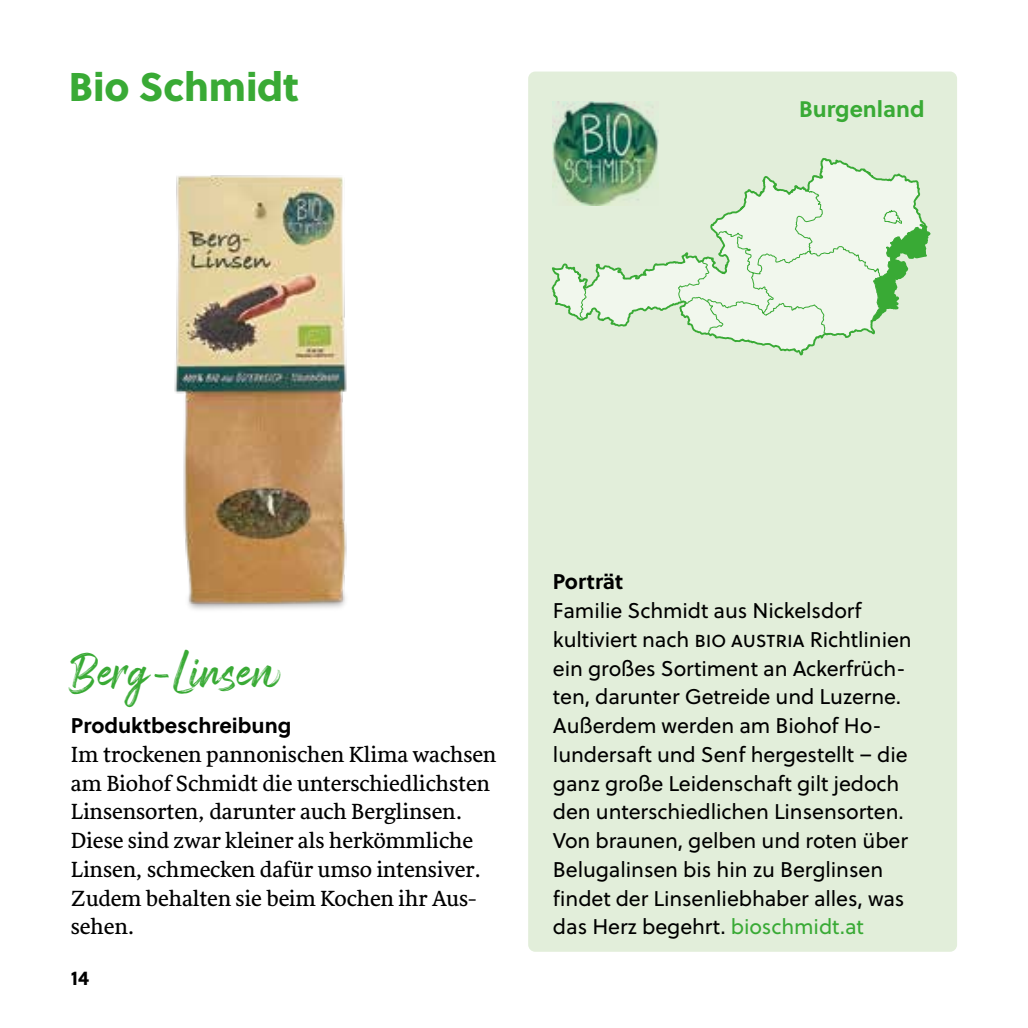
<style>
.page{position:relative;width:1028px;height:1028px;background:#fff}
.page>*{position:absolute;margin:0;border:0;box-sizing:border-box;transform-origin:0 0}
.t1{font:45px "Arsilon";letter-spacing:.005em;color:#39aa35}
.t2{font:40px "Soleil Xb";letter-spacing:-.005em;color:#39aa35}
.t3{font:22.5px/28.8px "Sirba";color:#000}
.t4{font:700 22.5px "Soleil";color:#39aa35}
.t5{font:21.25px/28.8px "Soleil";letter-spacing:-.005em;color:#000}
.t6{font:700 21.25px "Soleil";color:#000}
.t7{font:700 20px "Soleil";color:#000}
.s1{color:#39aa35}
</style>
<div class="page">
<img style="left:174px;top:175px;width:173px;height:435px">
<div style="left:528px;top:72px;width:429px;height:879px;background:#e2eeda;border-radius:7px"></div>
<svg style="left:551px;top:158px;width:379px;height:197px"></svg>
<img style="left:553px;top:102px;width:105px;height:104px">
<h2 class="t2" style="left:69px;top:60px;width:231px">Bio Schmidt</h2>
<p class="t4" style="left:799px;top:95px;width:127px">Burgenland</p>
<h1 class="t1" style="left:69px;top:643px;width:215px">Berg-Linsen</h1>
<p class="t6" style="left:71px;top:711px;width:222px">Produktbeschreibung</p>
<p class="t3" style="left:71px;top:740px;width:427px">Im trockenen pannonischen Klima wachsen am Biohof Schmidt die unterschiedlichsten Linsensorten, darunter auch Berglinsen.<br>Diese sind zwar kleiner als herkömmliche Linsen, schmecken dafür umso intensiver.<br>Zudem behalten sie beim Kochen ihr Aus&shy;sehen.</p>
<p class="t7" style="left:71px;top:965px;width:20px">14</p>
<p class="t6" style="left:553px;top:568px;width:72px">Porträt</p>
<p class="t5" style="left:553px;top:597px;width:360px">Familie Schmidt aus Nickelsdorf kultiviert nach BIO AUSTRIA Richtlinien ein großes Sortiment an Ackerfrüch&shy;ten, darunter Getreide und Luzerne.<br>Außerdem werden am Biohof Ho&shy;lundersaft und Senf hergestellt – die ganz große Leidenschaft gilt jedoch den unterschiedlichen Linsensorten.<br>Von braunen, gelben und roten über Belugalinsen bis hin zu Berglinsen findet der Linsenliebhaber alles, was das Herz begehrt. <span class="s1">bioschmidt.at</span></p>
</div>
